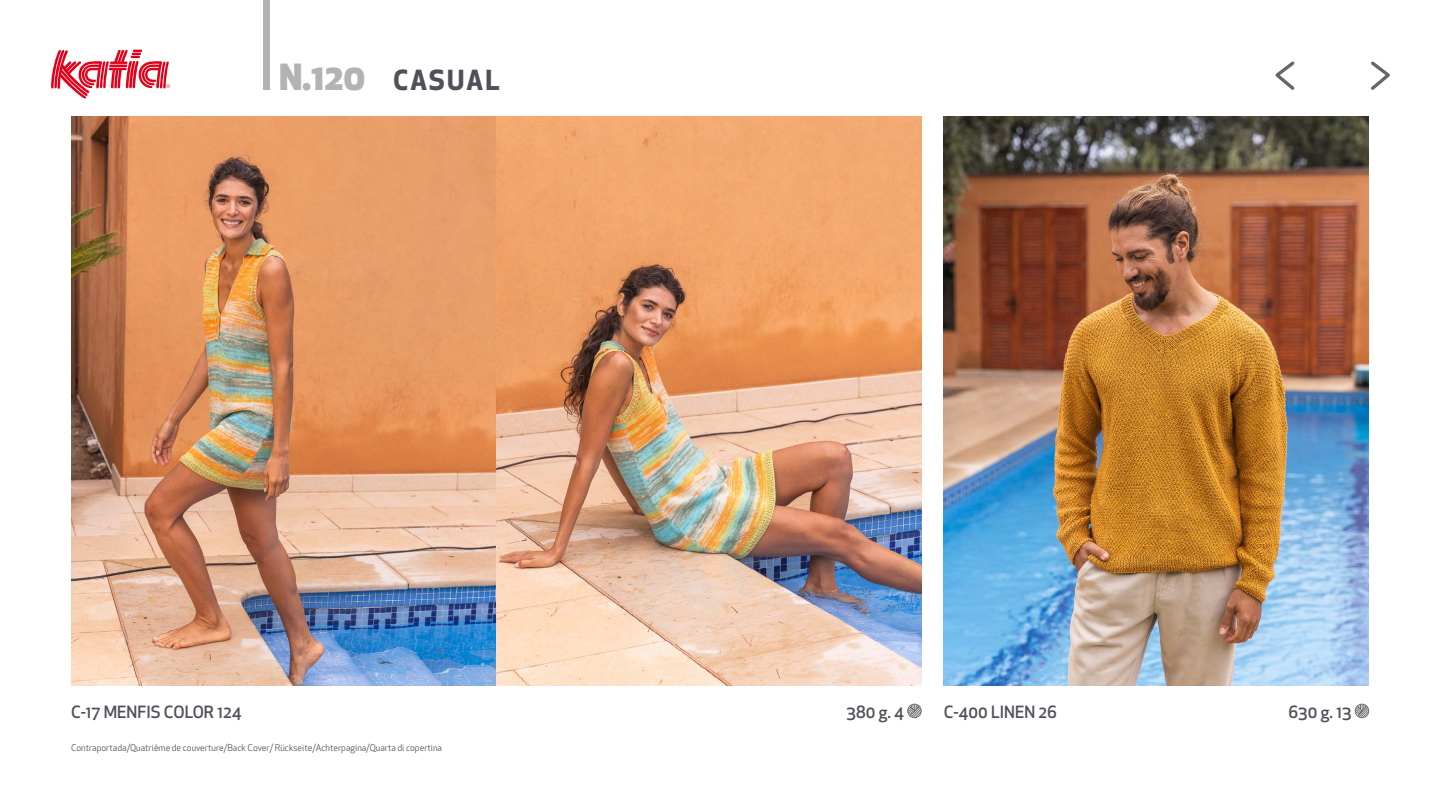
<style>
.page{position:relative;width:1440px;height:810px;background:#fff}
.page>*{position:absolute;margin:0;border:0;box-sizing:border-box;transform-origin:0 0}
.t1{font:700 27px "Apex New";letter-spacing:.07em;color:#4f5159}
.t2{font:500 16.5px "Apex New";color:#4f5159}
.t3{font:9px "Apex New";color:#4f5259}
.s1{font-weight:800;font-size:35.25px;color:#b1b3b4}
</style>
<div class="page">
<svg style="left:51px;top:49px;width:119px;height:50px"></svg>
<svg style="left:1371px;top:61px;width:19px;height:29px"></svg>
<svg style="left:1275px;top:61px;width:20px;height:29px"></svg>
<div style="left:263px;top:0;width:6px;height:90px;background:#b0b3b5"></div>
<svg style="left:908px;top:704px;width:13px;height:14px"></svg>
<div style="left:907px;top:704px;width:15px;height:14px;border:1px solid #707073;border-radius:50%"></div>
<svg style="left:1355px;top:704px;width:14px;height:14px"></svg>
<div style="left:1355px;top:704px;width:14px;height:14px;border:1px solid #707073;border-radius:50%"></div>
<img style="left:71px;top:116px;width:850px;height:570px">
<img style="left:944px;top:116px;width:425px;height:570px">
<h1 class="t1" style="left:279px;top:61px;width:222px"><span class="s1">N.120</span> CASUAL</h1>
<h2 class="t2" style="left:71px;top:701px;width:172px">C-17 MENFIS COLOR 124</h2>
<h2 class="t2" style="left:847px;top:701px;width:59px">380 g. 4</h2>
<h2 class="t2" style="left:944px;top:701px;width:115px">C-400 LINEN 26</h2>
<h2 class="t2" style="left:1288px;top:701px;width:65px">630 g. 13</h2>
<p class="t3" style="left:71px;top:742px;width:373px">Contraportada/Quatrième de couverture/Back Cover/ Rückseite/Achterpagina/Quarta di copertina</p>
</div>
